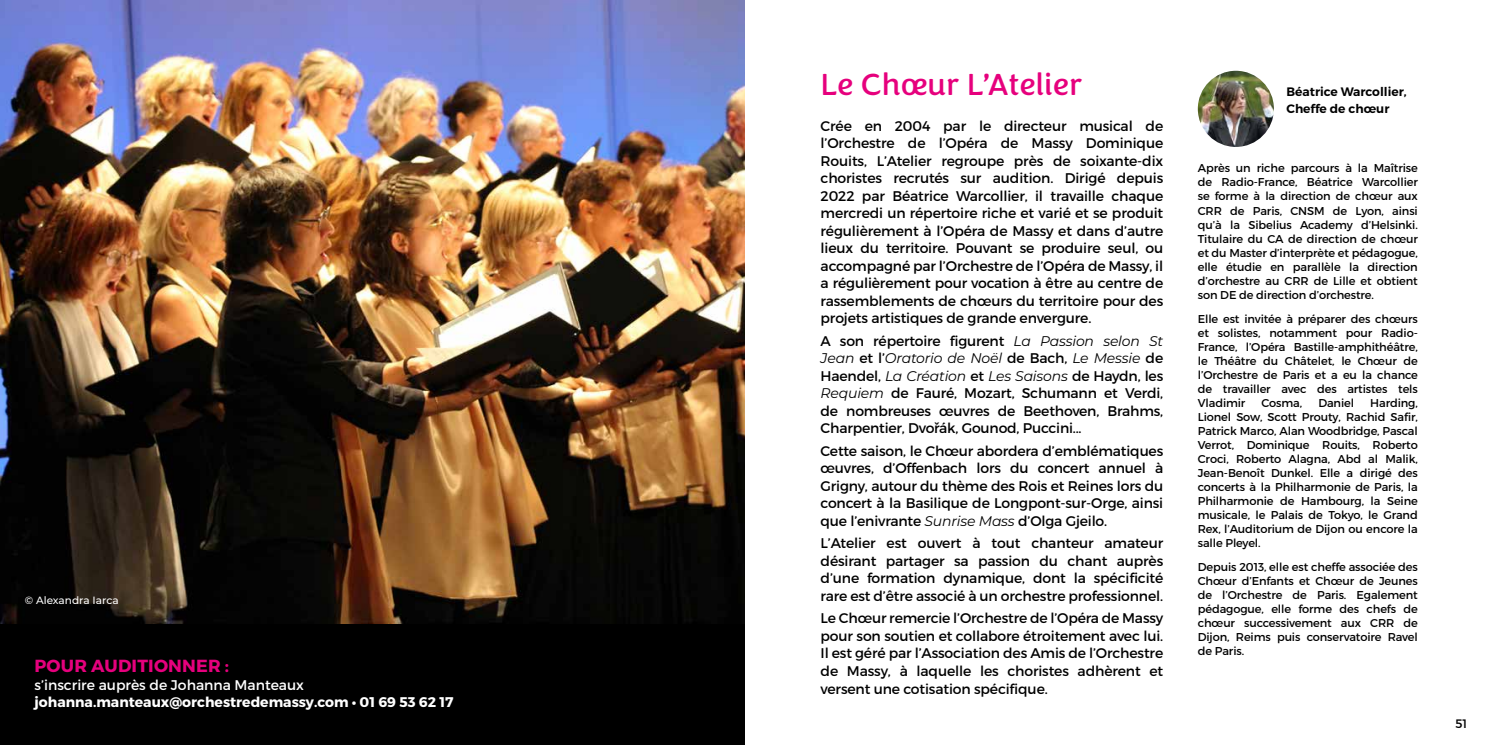
<style>
.page{position:relative;width:1489px;height:745px;background:#fff}
.page>*{position:absolute;margin:0;border:0;box-sizing:border-box;transform-origin:0 0}
.t1{font:31.5px "Congenial";color:#e6007d}
.t2{font:700 17.5px "Montserrat";letter-spacing:.01em;color:#e6007d}
.t3{font:14px/17.5px "Montserrat";letter-spacing:-.01em;color:#000;text-align:justify}
.t4{font:700 14px "Montserrat";color:#fff}
.t5{font:14px "Montserrat";color:#fff}
.t6{font:600 12.25px/17.5px "Montserrat";color:#000}
.t7{font:12.25px "Montserrat";color:#000}
.t8{font:11.38px/14px "Montserrat";letter-spacing:-.01em;color:#000;text-align:justify}
.t9{font:500 10.5px "Montserrat";color:#fff}
.s1{font-style:italic}
</style>
<div class="page">
<div style="left:0;top:615px;width:744px;height:129px;background:#000"></div>
<img style="left:0;top:0;width:744px;height:623px">
<img style="left:1197px;top:71px;width:76px;height:76px;border-radius:38px">
<p class="t9" style="left:25px;top:592px;width:95px">© Alexandra Iarca</p>
<p class="t2" style="left:35px;top:655px;width:196px">POUR AUDITIONNER :</p>
<p class="t5" style="left:34px;top:676px;width:271px">s’inscrire auprès de Johanna Manteaux</p>
<p class="t4" style="left:34px;top:693px;width:420px">johanna.manteaux@orchestredemassy.com • 01 69 53 62 17</p>
<h1 class="t1" style="left:820px;top:66px;width:263px">Le Chœur L’Atelier</h1>
<p class="t3" style="left:820px;top:117px;width:344px">Crée en 2004 par le directeur musical de l’Orchestre de l’Opéra de Massy Dominique Rouits, L’Atelier regroupe près de soixante-dix choristes recrutés sur audition. Dirigé depuis 2022 par Béatrice Warcollier, il travaille chaque mercredi un répertoire riche et varié et se produit régulièrement à l’Opéra de Massy et dans d’autre lieux du territoire. Pouvant se produire seul, ou accompagné par l’Orchestre de l’Opéra de Massy, il a régulièrement pour vocation à être au centre de rassemblements de chœurs du territoire pour des projets artistiques de grande envergure.</p>
<p class="t3" style="left:820px;top:332px;width:344px">A son répertoire figurent <span class="s1">La Passion selon St Jean</span> et l’<span class="s1">Oratorio de Noël</span> de Bach, <span class="s1">Le Messie</span> de Haendel, <span class="s1">La Création</span> et <span class="s1">Les Saisons</span> de Haydn, les <span class="s1">Requiem</span> de Fauré, Mozart, Schumann et Verdi, de nombreuses œuvres de Beethoven, Brahms, Charpentier, Dvořák, Gounod, Puccini...</p>
<p class="t3" style="left:820px;top:442px;width:344px">Cette saison, le Chœur abordera d’emblématiques œuvres, d’Offenbach lors du concert annuel à Grigny, autour du thème des Rois et Reines lors du concert à la Basilique de Longpont-sur-Orge, ainsi que l’enivrante <span class="s1">Sunrise Mass</span> d’Olga Gjeilo.</p>
<p class="t3" style="left:820px;top:534px;width:344px">L’Atelier est ouvert à tout chanteur amateur désirant partager sa passion du chant auprès d’une formation dynamique, dont la spécificité rare est d’être associé à un orchestre professionnel.</p>
<p class="t3" style="left:820px;top:609px;width:344px">Le Chœur remercie l’Orchestre de l’Opéra de Massy pour son soutien et collabore étroitement avec lui.<br>Il est géré par l’Association des Amis de l’Orchestre de Massy, à laquelle les choristes adhèrent et versent une cotisation spécifique.</p>
<p class="t6" style="left:1286px;top:83px;width:122px">Béatrice Warcollier,<br>Cheffe de chœur</p>
<p class="t8" style="left:1197px;top:161px;width:221px">Après un riche parcours à la Maîtrise de Radio-France, Béatrice Warcollier se forme à la direction de chœur aux CRR de Paris, CNSM de Lyon, ainsi qu’à la Sibelius Academy d’Helsinki.<br>Titulaire du CA de direction de chœur et du Master d’interprète et pédagogue, elle étudie en parallèle la direction d’orchestre au CRR de Lille et obtient son DE de direction d’orchestre.</p>
<p class="t8" style="left:1197px;top:311px;width:221px">Elle est invitée à préparer des chœurs et solistes, notamment pour Radio-France, l’Opéra Bastille-amphithéâtre, le Théâtre du Châtelet, le Chœur de l’Orchestre de Paris et a eu la chance de travailler avec des artistes tels Vladimir</p>
<p class="t8" style="left:1197px;top:395px;width:221px;text-indent:172px">Harding, Lionel Sow, Scott Prouty, Rachid Safir, Patrick Marco, Alan Woodbridge, Pascal Verrot, Dominique Rouits, Roberto Croci, Roberto Alagna, Abd al Malik, Jean-Benoît Dunkel. Elle a dirigé des concerts à la Philharmonie de Paris, la Philharmonie de Hambourg, la Seine musicale, le Palais de Tokyo, le Grand Rex, l’Auditorium de Dijon ou encore la salle Pleyel.</p>
<p class="t8" style="left:1197px;top:559px;width:221px">Depuis 2013, elle est cheffe associée des Chœur d’Enfants et Chœur de Jeunes de l’Orchestre de Paris. Egalement pédagogue, elle forme des chefs de chœur successivement aux CRR de Dijon, Reims puis conservatoire Ravel de Paris.</p>
<p class="t8" style="left:1261px;top:395px;width:42px">Cosma,</p>
<p class="t8" style="left:1318px;top:395px;width:37px">Daniel</p>
<p class="t7" style="left:1455px;top:715px;width:13px">51</p>
</div>
